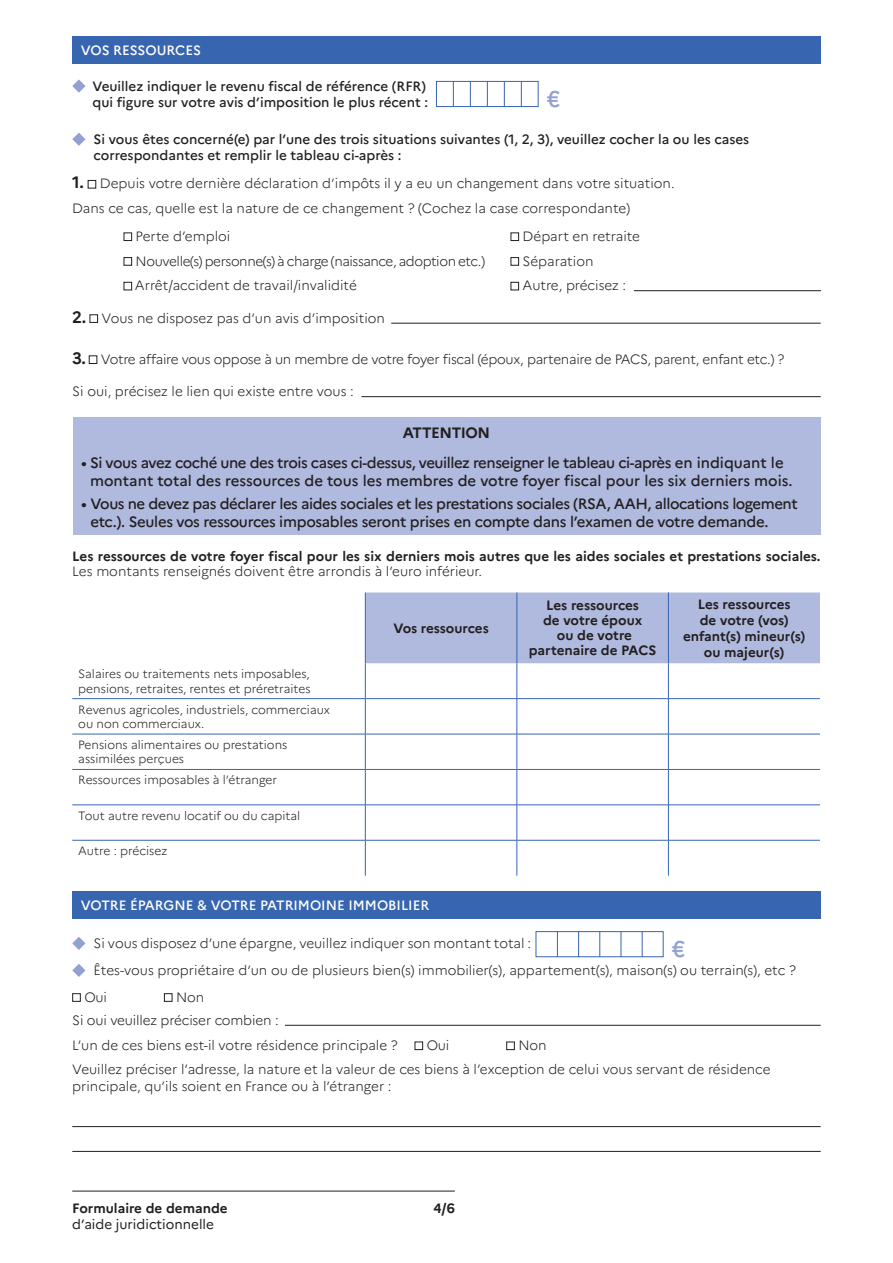
<style>
.page{position:relative;width:893px;height:1263px;background:#fff}
.page>*{position:absolute;margin:0;border:0;box-sizing:border-box;transform-origin:0 0}
.t1{font:500 22.65px "Marianne";color:#93a1d2}
.t2{font:500 15px/18px "Marianne";letter-spacing:-.03em;color:#221f1f}
.t3{font:500 15px/18px "Marianne";letter-spacing:-.01em;color:#221f1f;text-align:center}
.t4{font:700 15px "Marianne";letter-spacing:-.03em;color:#221f1f}
.t5{font:300 13.5px/24.8px "Marianne";color:#221f1f}
.t6{font:700 13.5px/15px "Marianne";color:#221f1f;text-align:center}
.t7{font:500 13.5px/16.2px "Marianne";color:#221f1f}
.t8{font:300 13.5px/24.8px "Marianne";letter-spacing:-.03em;color:#221f1f}
.t9{font:300 13.5px "Marianne";letter-spacing:-.02em;color:#221f1f}
.t10{font:500 13.5px "Marianne";color:#fff}
.t11{font:13.5px "Marianne";color:#221f1f}
.t12{font:300 12px/14.4px "Marianne";color:#221f1f}
.s1{font-weight:700;font-size:16.5px}
</style>
<div class="page">
<hr style="left:72px;top:1191px;width:383px;height:1px;background:#221f1f">
<div style="left:72px;top:36px;width:749px;height:27px;background:#3765b0"></div>
<div style="left:366px;top:592px;width:454px;height:71px;background:#b0b9de"></div>
<hr style="left:72px;top:698px;width:293px;height:1px;background:#3765b0">
<hr style="left:365px;top:698px;width:152px;height:1px;background:#3765b0">
<hr style="left:517px;top:698px;width:151px;height:1px;background:#3765b0">
<hr style="left:668px;top:698px;width:152px;height:1px;background:#3765b0">
<hr style="left:72px;top:734px;width:293px;height:1px;background:#3765b0">
<hr style="left:365px;top:734px;width:152px;height:1px;background:#3765b0">
<hr style="left:517px;top:734px;width:151px;height:1px;background:#3765b0">
<hr style="left:668px;top:734px;width:152px;height:1px;background:#3765b0">
<hr style="left:72px;top:769px;width:293px;height:1px;background:#3765b0">
<hr style="left:365px;top:769px;width:152px;height:1px;background:#3765b0">
<hr style="left:517px;top:769px;width:151px;height:1px;background:#3765b0">
<hr style="left:668px;top:769px;width:152px;height:1px;background:#3765b0">
<hr style="left:72px;top:805px;width:293px;height:1px;background:#3765b0">
<hr style="left:365px;top:805px;width:152px;height:1px;background:#3765b0">
<hr style="left:517px;top:805px;width:151px;height:1px;background:#3765b0">
<hr style="left:668px;top:805px;width:152px;height:1px;background:#3765b0">
<hr style="left:72px;top:840px;width:293px;height:1px;background:#3765b0">
<hr style="left:365px;top:840px;width:152px;height:1px;background:#3765b0">
<hr style="left:517px;top:840px;width:151px;height:1px;background:#3765b0">
<hr style="left:668px;top:840px;width:152px;height:1px;background:#3765b0">
<hr style="left:365px;top:592px;width:1px;height:71px;background:#3765b0">
<hr style="left:517px;top:592px;width:1px;height:71px;background:#3765b0">
<hr style="left:668px;top:592px;width:1px;height:71px;background:#3765b0">
<hr style="left:365px;top:663px;width:1px;height:35px;background:#3765b0">
<hr style="left:517px;top:663px;width:1px;height:35px;background:#3765b0">
<hr style="left:668px;top:663px;width:1px;height:35px;background:#3765b0">
<hr style="left:365px;top:699px;width:1px;height:35px;background:#3765b0">
<hr style="left:517px;top:699px;width:1px;height:35px;background:#3765b0">
<hr style="left:668px;top:699px;width:1px;height:35px;background:#3765b0">
<hr style="left:365px;top:734px;width:1px;height:35px;background:#3765b0">
<hr style="left:517px;top:734px;width:1px;height:35px;background:#3765b0">
<hr style="left:668px;top:734px;width:1px;height:35px;background:#3765b0">
<hr style="left:365px;top:770px;width:1px;height:35px;background:#3765b0">
<hr style="left:517px;top:770px;width:1px;height:35px;background:#3765b0">
<hr style="left:668px;top:770px;width:1px;height:35px;background:#3765b0">
<hr style="left:365px;top:805px;width:1px;height:35px;background:#3765b0">
<hr style="left:517px;top:805px;width:1px;height:35px;background:#3765b0">
<hr style="left:668px;top:805px;width:1px;height:35px;background:#3765b0">
<hr style="left:365px;top:840px;width:1px;height:36px;background:#3765b0">
<hr style="left:517px;top:840px;width:1px;height:36px;background:#3765b0">
<hr style="left:668px;top:840px;width:1px;height:36px;background:#3765b0">
<div style="left:124px;top:232px;width:8px;height:9px;border:1px solid #221f1f"></div>
<div style="left:124px;top:257px;width:8px;height:9px;border:1px solid #221f1f"></div>
<div style="left:124px;top:282px;width:8px;height:8px;border:1px solid #221f1f"></div>
<hr style="left:634px;top:290px;width:187px;height:1px;background:#221f1f">
<div style="left:511px;top:232px;width:8px;height:9px;border:1px solid #221f1f"></div>
<div style="left:511px;top:257px;width:8px;height:9px;border:1px solid #221f1f"></div>
<div style="left:511px;top:282px;width:8px;height:8px;border:1px solid #221f1f"></div>
<hr style="left:391px;top:323px;width:430px;height:1px;background:#221f1f">
<hr style="left:361px;top:396px;width:460px;height:1px;background:#221f1f">
<div style="left:90px;top:314px;width:8px;height:9px;border:1px solid #221f1f"></div>
<div style="left:89px;top:355px;width:8px;height:9px;border:1px solid #221f1f"></div>
<div style="left:88px;top:180px;width:8px;height:8px;border:1px solid #221f1f"></div>
<svg style="left:72px;top:79px;width:14px;height:14px"></svg>
<div style="left:436px;top:81px;width:102px;height:26px;border:1px solid #3765b0"></div>
<svg style="left:453px;top:81px;width:1px;height:26px"></svg>
<svg style="left:470px;top:81px;width:1px;height:26px"></svg>
<svg style="left:487px;top:81px;width:1px;height:26px"></svg>
<svg style="left:504px;top:81px;width:1px;height:26px"></svg>
<svg style="left:521px;top:81px;width:1px;height:26px"></svg>
<div style="left:72px;top:891px;width:749px;height:28px;background:#3765b0"></div>
<svg style="left:72px;top:937px;width:14px;height:13px"></svg>
<div style="left:536px;top:931px;width:127px;height:26px;border:1px solid #3765b0"></div>
<svg style="left:557px;top:931px;width:1px;height:26px"></svg>
<svg style="left:578px;top:931px;width:1px;height:26px"></svg>
<svg style="left:599px;top:931px;width:1px;height:26px"></svg>
<svg style="left:621px;top:931px;width:1px;height:26px"></svg>
<svg style="left:642px;top:931px;width:1px;height:26px"></svg>
<hr style="left:285px;top:1025px;width:536px;height:1px;background:#221f1f">
<div style="left:164px;top:993px;width:8px;height:9px;border:1px solid #221f1f"></div>
<div style="left:72px;top:993px;width:9px;height:9px;border:1px solid #221f1f"></div>
<div style="left:506px;top:1041px;width:9px;height:9px;border:1px solid #221f1f"></div>
<div style="left:415px;top:1041px;width:8px;height:9px;border:1px solid #221f1f"></div>
<hr style="left:72px;top:1126px;width:749px;height:1px;background:#221f1f">
<hr style="left:72px;top:1151px;width:749px;height:1px;background:#221f1f">
<svg style="left:72px;top:964px;width:14px;height:13px"></svg>
<div style="left:73px;top:418px;width:747px;height:117px;background:#b0b9de"></div>
<svg style="left:72px;top:133px;width:14px;height:13px"></svg>
<p class="t10" style="left:81px;top:43px;width:122px">VOS RESSOURCES</p>
<p class="t7" style="left:92px;top:78px;width:337px">Veuillez indiquer le revenu fiscal de référence (RFR) qui figure sur votre avis d’imposition le plus récent :</p>
<h1 class="t1" style="left:547px;top:86px;width:15px">€</h1>
<p class="t7" style="left:94px;top:132px;width:657px">Si vous êtes concerné(e) par l’une des trois situations suivantes (1, 2, 3), veuillez cocher la ou les cases correspondantes et remplir le tableau ci-après :</p>
<p class="t5" style="left:72px;top:172px;width:604px"><span class="s1">1.</span> Depuis votre dernière déclaration d’impôts il y a eu un changement dans votre situation.<br>Dans ce cas, quelle est la nature de ce changement ? (Cochez la case correspondante)</p>
<p class="t8" style="left:135px;top:224px;width:352px">Perte d’emploi<br>Nouvelle(s) personne(s) à charge (naissance, adoption etc.)<br>Arrêt/accident de travail/invalidité</p>
<p class="t5" style="left:523px;top:224px;width:119px">Départ en retraite<br>Séparation<br>Autre, précisez :</p>
<p class="t5" style="left:72px;top:306px;width:314px"><span class="s1">2.</span> Vous ne disposez pas d’un avis d’imposition</p>
<p class="t9" style="left:72px;top:352px;width:713px"><span class="s1">3.</span> Votre affaire vous oppose à un membre de votre foyer fiscal (époux, partenaire de PACS, parent, enfant etc.) ?</p>
<p class="t5" style="left:72px;top:379px;width:283px">Si oui, précisez le lien qui existe entre vous :</p>
<p class="t4" style="left:403px;top:424px;width:89px">ATTENTION</p>
<p class="t3" style="left:81px;top:454px;width:713px">• Si vous avez coché une des trois cases ci-dessus, veuillez renseigner le tableau ci-après en indiquant le montant total des ressources de tous les membres de votre foyer fiscal pour les six derniers mois.</p>
<p class="t2" style="left:90px;top:495px;width:709px;text-indent:-9px">• Vous ne devez pas déclarer les aides sociales et les prestations sociales (RSA, AAH, allocations logement etc.). Seules vos ressources imposables seront prises en compte dans l’examen de votre demande.</p>
<p class="t6" style="left:72px;top:549px;width:750px">Les ressources de votre foyer fiscal pour les six derniers mois autres que les aides sociales et prestations sociales.</p>
<p class="t5" style="left:72px;top:559px;width:411px">Les montants renseignés doivent être arrondis à l’euro inférieur.</p>
<p class="t12" style="left:78px;top:667px;width:234px">Salaires ou traitements nets imposables, pensions, retraites, rentes et préretraites</p>
<p class="t12" style="left:78px;top:702px;width:253px">Revenus agricoles, industriels, commerciaux ou non commerciaux.</p>
<p class="t12" style="left:78px;top:738px;width:211px">Pensions alimentaires ou prestations assimilées perçues</p>
<p class="t12" style="left:78px;top:773px;width:200px">Ressources imposables à l’étranger</p>
<p class="t12" style="left:78px;top:809px;width:223px">Tout autre revenu locatif ou du capital</p>
<p class="t12" style="left:78px;top:844px;width:90px">Autre : précisez</p>
<p class="t6" style="left:393px;top:621px;width:97px">Vos ressources</p>
<p class="t6" style="left:529px;top:599px;width:129px">Les ressources<br>de votre époux<br>ou de votre partenaire de PACS</p>
<p class="t6" style="left:683px;top:596px;width:124px;line-height:16.2px">Les ressources<br>de votre (vos) enfant(s) mineur(s) ou majeur(s)</p>
<p class="t10" style="left:81px;top:898px;width:350px">VOTRE ÉPARGNE &amp; VOTRE PATRIMOINE IMMOBILIER</p>
<p class="t5" style="left:94px;top:932px;width:439px">Si vous disposez d’une épargne, veuillez indiquer son montant total :</p>
<h1 class="t1" style="left:672px;top:937px;width:15px">€</h1>
<p class="t5" style="left:94px;top:959px;width:704px">Êtes-vous propriétaire d’un ou de plusieurs bien(s) immobilier(s), appartement(s), maison(s) ou terrain(s), etc ?</p>
<p class="t5" style="left:72px;top:1008px;width:700px">Si oui veuillez préciser combien :<br>L’un de ces biens est-il votre résidence principale ?<br>Veuillez préciser l’adresse, la nature et la valeur de ces biens à l’exception de celui vous servant de résidence</p>
<p class="t5" style="left:72px;top:1074px;width:321px">principale, qu’ils soient en France ou à l’étranger :</p>
<p class="t5" style="left:84px;top:985px;width:24px">Oui</p>
<p class="t5" style="left:176px;top:985px;width:30px">Non</p>
<p class="t5" style="left:427px;top:1033px;width:24px">Oui</p>
<p class="t5" style="left:518px;top:1033px;width:30px">Non</p>
<p class="t6" style="left:72px;top:1201px;width:157px">Formulaire de demande</p>
<p class="t6" style="left:433px;top:1201px;width:23px">4/6</p>
<p class="t11" style="left:72px;top:1219px;width:143px">d’aide juridictionnelle</p>
</div>
